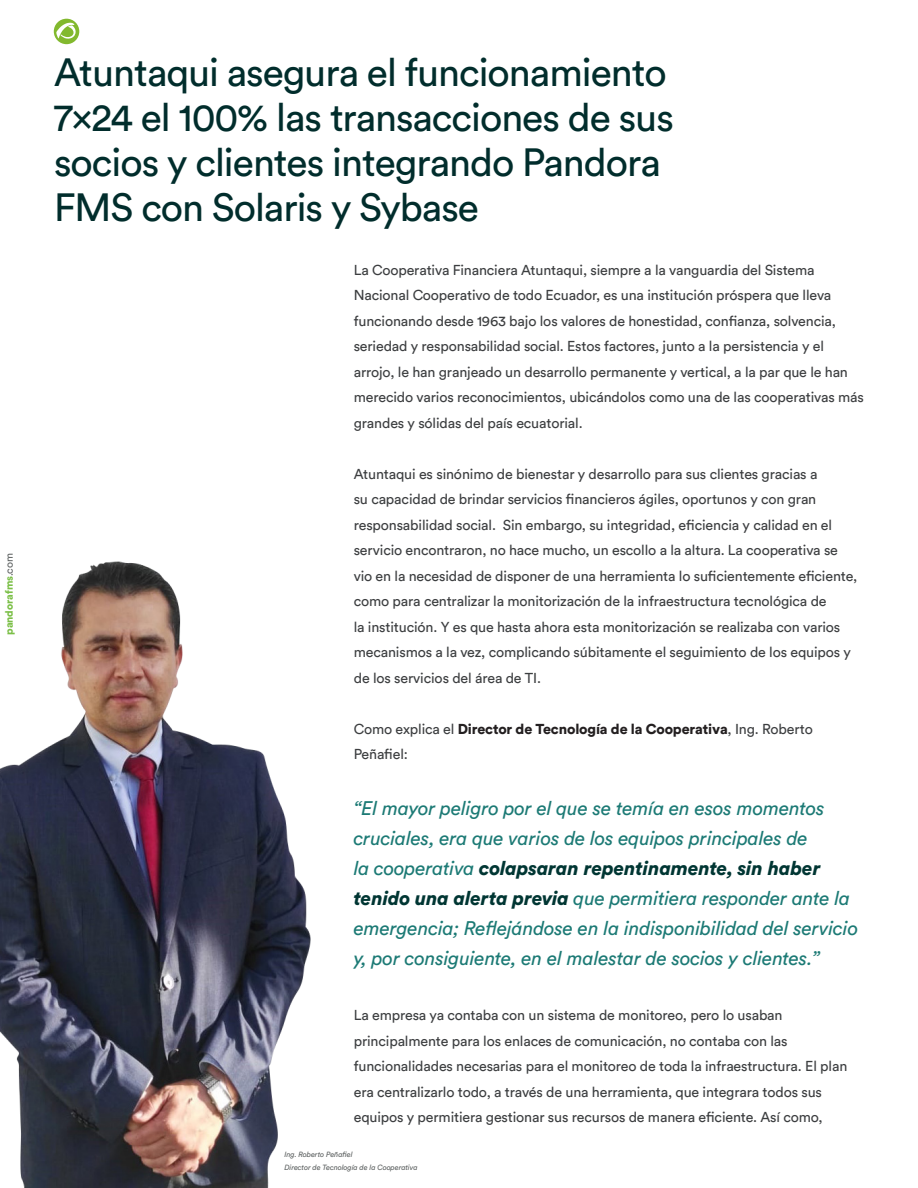
<style>
.page{position:relative;width:918px;height:1188px;background:#fff}
.page>*{position:absolute;margin:0;border:0;box-sizing:border-box;transform-origin:0 0}
.t1{font:39px/45px "Circular Std";letter-spacing:-.025em;color:#012d2c}
.t2{font:italic 19.5px/30px "Circular Std";letter-spacing:-.01em;color:#1c7a75}
.t3{font:14.25px/25.5px "Circular Std";letter-spacing:-.01em;color:#3c3e40}
.t4{font:900 14.25px/25.5px "Circular Std";letter-spacing:-.01em;color:#231f20}
.t5{font:900 10.5px "Circular Std";letter-spacing:-.01em;color:#7bbf47}
.Estilo_de_párrafo_1{font:italic 7.5px "Circular Std";letter-spacing:-.01em;color:#5d6161}
.s1{font-weight:400;color:#5d6161}
.s2{font-weight:400;color:#3c3e40}
.s3{font-weight:900;color:#003633}
</style>
<div class="page">
<svg style="left:54px;top:19px;width:25px;height:25px"></svg>
<img style="left:0;top:561px;width:310px;height:627px">
<p class="t5" style="left:2px;top:635px;width:83px;rotate:-90deg">pandorafms<span class="s1">.com</span></p>
<p class="t1" style="left:54px;top:49px;width:621px">Atuntaqui asegura el funcionamiento 7x24 el 100% las transacciones de sus socios y clientes integrando Pandora FMS con Solaris y Sybase</p>
<p class="t3" style="left:354px;top:257px;width:512px">La Cooperativa Financiera Atuntaqui, siempre a la vanguardia del Sistema Nacional Cooperativo de todo Ecuador, es una institución próspera que lleva funcionando desde 1963 bajo los valores de honestidad, confianza, solvencia, seriedad y responsabilidad social. Estos factores, junto a la persistencia y el arrojo, le han granjeado un desarrollo permanente y vertical, a la par que le han merecido varios reconocimientos, ubicándolos como una de las cooperativas más grandes y sólidas del país ecuatorial.</p>
<p class="t3" style="left:354px;top:461px;width:505px">Atuntaqui es sinónimo de bienestar y desarrollo para sus clientes gracias a<br>su capacidad de brindar servicios financieros ágiles, oportunos y con gran responsabilidad social. Sin embargo, su integridad, eficiencia y calidad en el servicio encontraron, no hace mucho, un escollo a la altura. La cooperativa se vio en la necesidad de disponer de una herramienta lo suficientemente eficiente, como para centralizar la monitorización de la infraestructura tecnológica de<br>la institución. Y es que hasta ahora esta monitorización se realizaba con varios mecanismos a la vez, complicando súbitamente el seguimiento de los equipos y de los servicios del área de TI.</p>
<p class="t4" style="left:354px;top:716px;width:461px"><span class="s2">Como explica el</span> Director de Tecnología de la Cooperativa<span class="s2">, Ing. Roberto<br>Peñafiel:</span></p>
<p class="t2" style="left:354px;top:793px;width:506px">“El mayor peligro por el que se temía en esos momentos cruciales, era que varios de los equipos principales de<br>la cooperativa <span class="s3">colapsaran repentinamente, sin haber tenido una alerta previa</span> que permitiera responder ante la emergencia; Reflejándose en la indisponibilidad del servicio y, por consiguiente, en el malestar de socios y clientes.”</p>
<p class="t3" style="left:354px;top:1002px;width:495px">La empresa ya contaba con un sistema de monitoreo, pero lo usaban principalmente para los enlaces de comunicación, no contaba con las funcionalidades necesarias para el monitoreo de toda la infraestructura. El plan era centralizarlo todo, a través de una herramienta, que integrara todos sus equipos y permitiera gestionar sus recursos de manera eficiente. Así como,</p>
<p class="Estilo_de_párrafo_1" style="left:284px;top:1149px;width:70px">Ing. Roberto Peñafiel</p>
<p class="Estilo_de_párrafo_1" style="left:284px;top:1163px;width:135px">Director de Tecnología de la Cooperativa</p>
</div>
